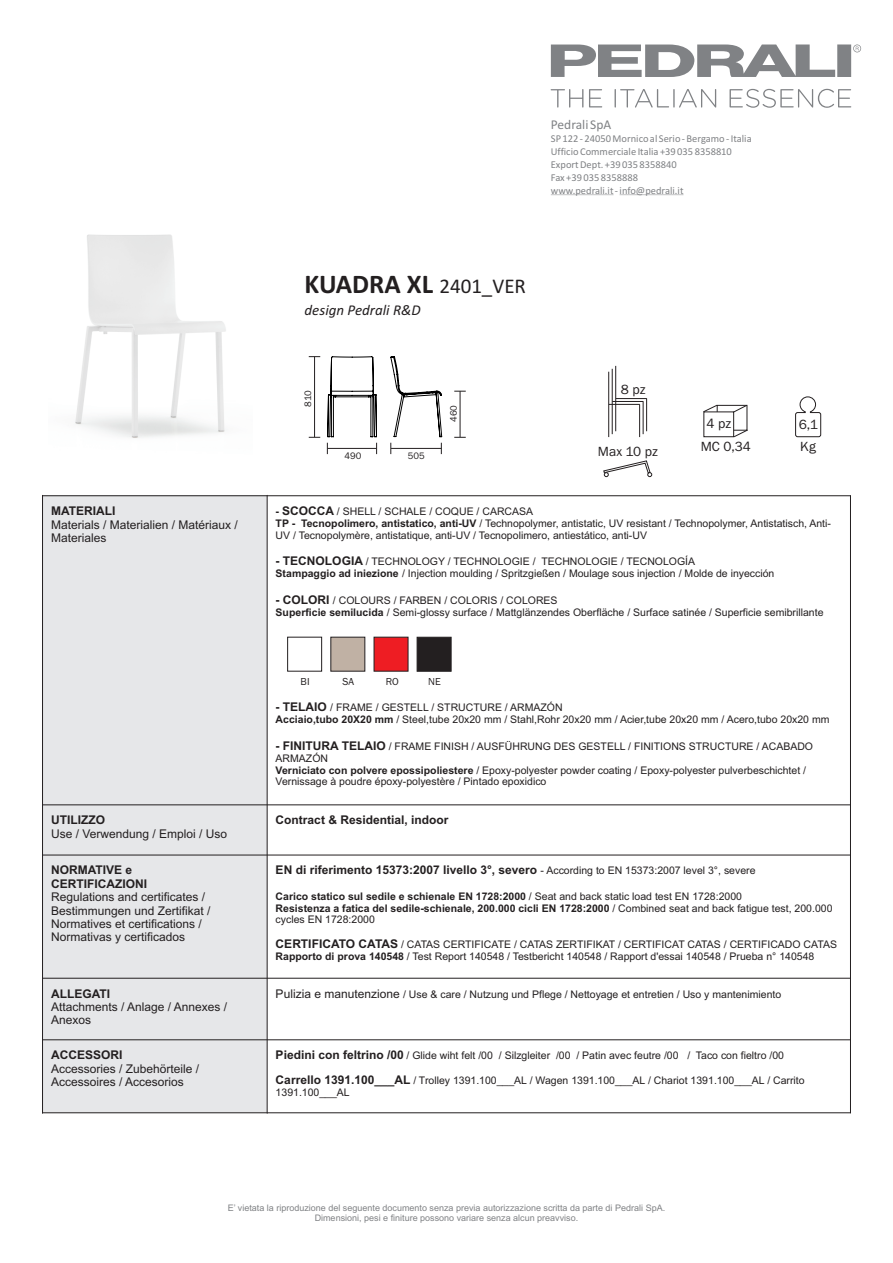
<style>
.page{position:relative;width:893px;height:1263px;background:#fff}
.page>*{position:absolute;margin:0;border:0;box-sizing:border-box;transform-origin:0 0}
.t1{font:700 27px "Calibri";color:#231f20}
.t2{font:italic 15px "Calibri";color:#231f20}
.t3{font:13.8px/22.4px "Franklin Gothic";color:#231f20}
.t4{font:13.5px "Calibri";color:#808285}
.t5{font:12px/13.4px "Arial";color:#231f20}
.t6{font:700 12px "Arial";color:#231f20}
.t7{font:10.5px/11.9px "Arial";color:#231f20}
.t8{font:700 10.5px/11.7px "Arial";color:#231f20}
.t9{font:10.5px/12.8px "Calibri";color:#808285}
.t10{font:10.5px "Franklin Gothic";color:#231f20}
.t11{font:9.6px "Franklin Gothic";color:#231f20}
.t12{font:9px/10.1px "Arial";color:#808285;text-align:center}
.s1{font-weight:400;font-size:21px}
.s2{font-weight:700}
.s3{font-weight:700;font-size:12px}
.s4{font-weight:400;font-size:10.5px}
.s5{font-weight:400}
.s6{font-size:12px}
</style>
<div class="page">
<div style="left:43px;top:496px;width:224px;height:309px;background:#e6e7e9"></div>
<div style="left:43px;top:805px;width:224px;height:50px;background:#e6e7e9"></div>
<div style="left:43px;top:855px;width:224px;height:123px;background:#e6e7e9"></div>
<div style="left:43px;top:978px;width:224px;height:62px;background:#e6e7e9"></div>
<div style="left:43px;top:1040px;width:224px;height:73px;background:#e6e7e9"></div>
<hr style="left:42px;top:495px;width:1px;height:618px;background:#231f20">
<hr style="left:267px;top:495px;width:1px;height:618px;background:#231f20">
<hr style="left:850px;top:495px;width:1px;height:618px;background:#231f20">
<hr style="left:42px;top:1112px;width:809px;height:1px;background:#231f20">
<hr style="left:42px;top:1039px;width:809px;height:1px;background:#231f20">
<hr style="left:42px;top:978px;width:809px;height:1px;background:#231f20">
<hr style="left:42px;top:855px;width:809px;height:1px;background:#231f20">
<hr style="left:42px;top:804px;width:809px;height:1px;background:#231f20">
<hr style="left:42px;top:495px;width:809px;height:1px;background:#231f20">
<svg style="left:287px;top:637px;width:35px;height:34px"></svg>
<svg style="left:330px;top:637px;width:35px;height:34px"></svg>
<svg style="left:374px;top:637px;width:34px;height:34px"></svg>
<svg style="left:417px;top:637px;width:34px;height:34px"></svg>
<svg style="left:795px;top:396px;width:26px;height:41px"></svg>
<svg style="left:703px;top:404px;width:45px;height:34px"></svg>
<hr style="left:391px;top:448px;width:50px;height:1px;background:#231f20">
<hr style="left:328px;top:448px;width:48px;height:1px;background:#231f20">
<hr style="left:314px;top:357px;width:1px;height:80px;background:#231f20">
<svg style="left:454px;top:437px;width:12px;height:1px"></svg>
<hr style="left:460px;top:391px;width:1px;height:46px;background:#231f20">
<svg style="left:390px;top:356px;width:52px;height:81px"></svg>
<svg style="left:327px;top:356px;width:50px;height:81px"></svg>
<hr style="left:608px;top:372px;width:1px;height:65px;background:#231f20">
<hr style="left:639px;top:404px;width:1px;height:33px;background:#231f20">
<hr style="left:609px;top:404px;width:31px;height:1px;background:#231f20">
<hr style="left:612px;top:369px;width:1px;height:65px;background:#231f20">
<hr style="left:643px;top:401px;width:1px;height:33px;background:#231f20">
<hr style="left:612px;top:401px;width:31px;height:1px;background:#231f20">
<hr style="left:615px;top:366px;width:1px;height:65px;background:#231f20">
<hr style="left:646px;top:399px;width:1px;height:32px;background:#231f20">
<hr style="left:616px;top:398px;width:31px;height:1px;background:#231f20">
<svg style="left:603px;top:460px;width:49px;height:17px"></svg>
<img style="left:75px;top:234px;width:151px;height:204px">
<hr style="left:551px;top:195px;width:62px;height:1px;background:#808285">
<hr style="left:620px;top:195px;width:63px;height:1px;background:#808285">
<svg style="left:551px;top:44px;width:310px;height:64px"></svg>
<p class="t4" style="left:551px;top:119px;width:62px">Pedrali SpA</p>
<p class="t9" style="left:551px;top:133px;width:202px">SP 122 - 24050 Mornico al Serio - Bergamo - Italia Ufficio Commerciale Italia +39 035 8358810<br>Export Dept. +39 035 8358840<br>Fax +39 035 8358888<br>www.pedrali.it - info@pedrali.it</p>
<p class="t1" style="left:305px;top:273px;width:223px">KUADRA XL <span class="s1">2401_VER</span></p>
<p class="t2" style="left:305px;top:303px;width:118px">design Pedrali R&amp;D</p>
<p class="t11" style="left:305px;top:407px;width:18px;rotate:-90deg">810</p>
<p class="t11" style="left:344px;top:452px;width:19px">490</p>
<p class="t11" style="left:408px;top:452px;width:19px">505</p>
<p class="t11" style="left:450px;top:422px;width:19px;rotate:-90deg">460</p>
<p class="t3" style="left:621px;top:379px;width:26px">8 pz</p>
<p class="t3" style="left:598px;top:441px;width:61px">Max 10 pz</p>
<p class="t3" style="left:701px;top:413px;width:52px;line-height:22.8px;text-indent:6px">4 pz<br>MC 0,34</p>
<p class="t3" style="left:799px;top:414px;width:21px">6,1<br>Kg</p>
<p class="t5" style="left:51px;top:505px;width:188px"><span class="s2">MATERIALI<br></span>Materials / Materialien / Matériaux /<br>Materiales</p>
<p class="t7" style="left:276px;top:506px;width:557px"><span class="s2">-</span> <span class="s3">SCOCCA</span> / SHELL / SCHALE / COQUE / CARCASA<br><span class="s2">TP - Tecnopolimero, antistatico, anti-UV</span> / Technopolymer, antistatic, UV resistant / Technopolymer, Antistatisch, Anti-<br>UV / Tecnopolymère, antistatique, anti-UV / Tecnopolimero, antiestático, anti-UV</p>
<p class="t7" style="left:276px;top:557px;width:500px"><span class="s3">- TECNOLOGIA</span> / TECHNOLOGY / TECHNOLOGIE / TECHNOLOGIE / TECNOLOGÍA<br><span class="s2">Stampaggio ad iniezione</span> / Injection moulding / Spritzgießen / Moulage sous injection / Molde de inyección</p>
<p class="t7" style="left:276px;top:595px;width:549px"><span class="s3">- COLORI</span> / COLOURS / FARBEN / COLORIS / COLORES<br><span class="s2">Superficie semilucida</span> / Semi-glossy surface / Mattglänzendes Oberfläche / Surface satinée / Superficie semibrillante</p>
<p class="t10" style="left:301px;top:677px;width:10px">BI</p>
<p class="t10" style="left:343px;top:677px;width:13px">SA</p>
<p class="t10" style="left:386px;top:677px;width:14px">RO</p>
<p class="t10" style="left:428px;top:677px;width:14px">NE</p>
<p class="t7" style="left:276px;top:702px;width:555px"><span class="s3">- TELAIO</span> / FRAME / GESTELL / STRUCTURE / ARMAZÓN<br><span class="s2">Acciaio,tubo 20X20 mm</span> / Steel,tube 20x20 mm / Stahl,Rohr 20x20 mm / Acier,tube 20x20 mm / Acero,tubo 20x20 mm</p>
<p class="t7" style="left:276px;top:741px;width:539px"><span class="s3">- FINITURA TELAIO</span> / FRAME FINISH / AUSFÜHRUNG DES GESTELL / FINITIONS STRUCTURE / ACABADO ARMAZÓN<br><span class="s2">Verniciato con polvere epossipoliestere</span> / Epoxy-polyester powder coating / Epoxy-polyester pulverbeschichtet / Vernissage à poudre époxy-polyestère / Pintado epoxidico</p>
<p class="t5" style="left:51px;top:814px;width:178px"><span class="s2">UTILIZZO<br></span>Use / Verwendung / Emploi / Uso</p>
<p class="t6" style="left:276px;top:815px;width:174px">Contract &amp; Residential, indoor</p>
<p class="t5" style="left:51px;top:865px;width:161px"><span class="s2">NORMATIVE e<br>CERTIFICAZIONI<br></span>Regulations and certificates /<br>Bestimmungen und Zertifikat /<br>Normatives et certifications /<br>Normativas y certificados</p>
<p class="t6" style="left:276px;top:866px;width:481px">EN di riferimento 15373:2007 livello 3°, severo <span class="s4">- According to EN 15373:2007 level 3°, severe</span></p>
<p class="t8" style="left:276px;top:891px;width:558px">Carico statico sul sedile e schienale EN 1728:2000 <span class="s5">/ Seat and back static load test EN 1728:2000<br></span>Resistenza a fatica del sedile-schienale, 200.000 cicli EN 1728:2000 <span class="s5">/ Combined seat and back fatigue test, 200.000 cycles EN 1728:2000</span></p>
<p class="t7" style="left:276px;top:939px;width:563px"><span class="s3">CERTIFICATO CATAS</span> / CATAS CERTIFICATE / CATAS ZERTIFIKAT / CERTIFICAT CATAS / CERTIFICADO CATAS<br><span class="s2">Rapporto di prova 140548</span> / Test Report 140548 / Testbericht 140548 / Rapport d'essai 140548 / Prueba n° 140548</p>
<p class="t5" style="left:51px;top:988px;width:178px"><span class="s2">ALLEGATI<br></span>Attachments / Anlage / Annexes /<br>Anexos</p>
<p class="t7" style="left:276px;top:989px;width:507px"><span class="s6">Pulizia e manutenzione</span> / Use &amp; care / Nutzung und Pflege / Nettoyage et entretien / Uso y mantenimiento</p>
<p class="t5" style="left:51px;top:1049px;width:150px"><span class="s2">ACCESSORI<br></span>Accessories / Zubehörteile /<br>Accessoires / Accesorios</p>
<p class="t7" style="left:276px;top:1050px;width:510px"><span class="s3">Piedini con feltrino /00</span> / Glide wiht felt /00 / Silzgleiter /00 / Patin avec feutre /00 / Taco con fieltro /00</p>
<p class="t7" style="left:276px;top:1075px;width:530px"><span class="s3">Carrello 1391.100___AL</span> / Trolley 1391.100___AL / Wagen 1391.100___AL / Chariot 1391.100___AL / Carrito<br>1391.100___AL</p>
<p class="t12" style="left:228px;top:1203px;width:439px">E’ vietata la riproduzione del seguente documento senza previa autorizzazione scritta da parte di Pedrali SpA.<br>Dimensioni, pesi e finiture possono variare senza alcun preavviso.</p>
</div>
